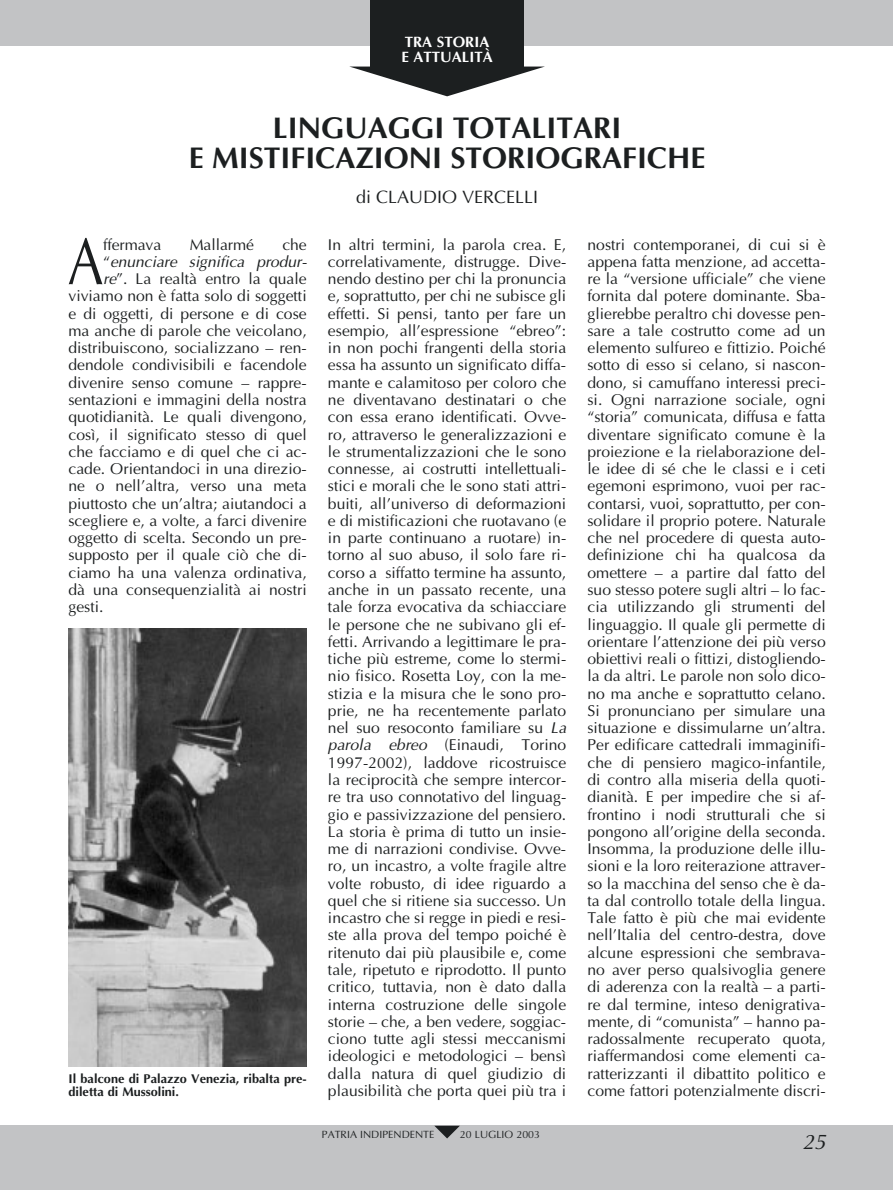
<style>
.page{position:relative;width:893px;height:1190px;background:#fff}
.page>*{position:absolute;margin:0;border:0;box-sizing:border-box;transform-origin:0 0}
.t1{font:66.45px "Optima";color:#1c1f20;scale:.8 1}
.t2{font:700 30px/30.5px "Optima";color:#1c1f20;text-align:center}
.t3{font:italic 21px "Optima";color:#1c1f20}
.t4{font:18px "Optima";color:#1c1f20}
.t5{font:15.75px/17.2px "Optima";color:#1c1f20;text-align:justify}
.t6{font:italic 15.75px "Optima";letter-spacing:-.005em;color:#1c1f20}
.t7{font:700 15px/15.1px "Optima";color:#fff}
.t8{font:700 12.75px/12.9px "Optima";color:#1c1f20}
.t9{font:10.5px "Optima";color:#1c1f20}
.s1{font-style:normal}
.s2{font-style:italic}
</style>
<div class="page">
<div style="left:0;top:1125px;width:892px;height:64px;background:#c2c3c5"></div>
<div style="left:0;top:0;width:892px;height:45px;background:#c2c3c5"></div>
<div style="left:370px;top:0;width:153px;height:67px;background:#1c1f20"></div>
<svg style="left:351px;top:67px;width:192px;height:29px"></svg>
<svg style="left:434px;top:1125px;width:26px;height:13px"></svg>
<img style="left:68px;top:628px;width:239px;height:438px">
<p class="t7" style="left:401px;top:36px;width:93px">TRA STORIA<br>E ATTUALITÀ</p>
<h2 class="t2" style="left:189px;top:116px;width:518px">LINGUAGGI TOTALITARI<br>E MISTIFICAZIONI STORIOGRAFICHE</h2>
<p class="t4" style="left:356px;top:190px;width:184px">di CLAUDIO VERCELLI</p>
<h1 class="t1" style="left:68px;top:234px;width:46px">A</h1>
<p class="t5" style="left:103px;top:237px;width:60px">ffermava</p>
<p class="t5" style="left:190px;top:237px;width:66px">Mallarmé</p>
<p class="t5" style="left:282px;top:237px;width:26px">che</p>
<p class="t6" style="left:103px;top:255px;width:205px"><span class="s1">“</span>enunciare significa produr-</p>
<p class="t5" style="left:103px;top:272px;width:205px"><span class="s2">re</span>”. La realtà entro la quale</p>
<p class="t5" style="left:68px;top:289px;width:240px">viviamo non è fatta solo di soggetti</p>
<p class="t5" style="left:68px;top:306px;width:240px">e di oggetti, di persone e di cose</p>
<p class="t5" style="left:68px;top:323px;width:240px">ma anche di parole che veicolano,</p>
<p class="t5" style="left:68px;top:341px;width:240px">distribuiscono, socializzano – ren-</p>
<p class="t5" style="left:68px;top:358px;width:240px">dendole condivisibili e facendole</p>
<p class="t5" style="left:68px;top:375px;width:240px">divenire senso comune – rappre-</p>
<p class="t5" style="left:68px;top:392px;width:240px">sentazioni e immagini della nostra</p>
<p class="t5" style="left:68px;top:410px;width:240px">quotidianità. Le quali divengono,</p>
<p class="t5" style="left:68px;top:427px;width:240px">così, il significato stesso di quel</p>
<p class="t5" style="left:68px;top:444px;width:240px">che facciamo e di quel che ci ac-</p>
<p class="t5" style="left:68px;top:461px;width:240px">cade. Orientandoci in una direzio-</p>
<p class="t5" style="left:68px;top:479px;width:240px">ne o nell’altra, verso una meta</p>
<p class="t5" style="left:68px;top:496px;width:240px">piuttosto che un’altra; aiutandoci a</p>
<p class="t5" style="left:68px;top:513px;width:240px">scegliere e, a volte, a farci divenire</p>
<p class="t5" style="left:68px;top:531px;width:240px">oggetto di scelta. Secondo un pre-</p>
<p class="t5" style="left:68px;top:548px;width:240px">supposto per il quale ciò che di-</p>
<p class="t5" style="left:68px;top:565px;width:240px">ciamo ha una valenza ordinativa,</p>
<p class="t5" style="left:68px;top:582px;width:240px">dà una consequenzialità ai nostri</p>
<p class="t5" style="left:68px;top:600px;width:37px">gesti.</p>
<p class="t8" style="left:68px;top:1073px;width:240px">Il balcone di Palazzo Venezia, ribalta pre&shy;diletta di Mussolini.</p>
<p class="t5" style="left:328px;top:237px;width:240px">In altri termini, la parola crea. E, correlativamente, distrugge. Dive&shy;nendo destino per chi la pronuncia e, soprattutto, per chi ne subisce gli effetti. Si pensi, tanto per fare un esempio, all’espressione “ebreo”: in non pochi frangenti della storia essa ha assunto un significato diffa&shy;mante e calamitoso per coloro che ne diventavano destinatari o che con essa erano identificati. Ovve&shy;ro, attraverso le generalizzazioni e le strumentalizzazioni che le sono connesse, ai costrutti intellettuali&shy;stici e morali che le sono stati attri&shy;buiti, all’universo di deformazioni e di mistificazioni che ruotavano (e in parte continuano a ruotare) in&shy;torno al suo abuso, il solo fare ri&shy;corso a siffatto termine ha assunto, anche in un passato recente, una tale forza evocativa da schiacciare le persone che ne subivano gli ef&shy;fetti. Arrivando a legittimare le pra&shy;tiche più estreme, come lo stermi&shy;nio fisico. Rosetta Loy, con la me&shy;stizia e la misura che le sono pro&shy;prie, ne ha recentemente parlato nel suo resoconto familiare su <span class="s2">La parola ebreo</span> (Einaudi, Torino 1997-2002), laddove ricostruisce la reciprocità che sempre intercor&shy;re tra uso connotativo del linguag&shy;gio e passivizzazione del pensiero.<br>La storia è prima di tutto un insie&shy;me di narrazioni condivise. Ovve&shy;ro, un incastro, a volte fragile altre volte robusto, di idee riguardo a quel che si ritiene sia successo. Un incastro che si regge in piedi e resi&shy;ste alla prova del tempo poiché è ritenuto dai più plausibile e, come tale, ripetuto e riprodotto. Il punto critico, tuttavia, non è dato dalla interna costruzione delle singole storie – che, a ben vedere, soggiac&shy;ciono tutte agli stessi meccanismi ideologici e metodologici – bensì dalla natura di quel giudizio di plausibilità che porta quei più tra i</p>
<p class="t5" style="left:587px;top:237px;width:240px">nostri contemporanei, di cui si è appena fatta menzione, ad accetta&shy;re la “versione ufficiale” che viene fornita dal potere dominante. Sba&shy;glierebbe peraltro chi dovesse pen&shy;sare a tale costrutto come ad un elemento sulfureo e fittizio. Poiché sotto di esso si celano, si nascon&shy;dono, si camuffano interessi preci&shy;si. Ogni narrazione sociale, ogni “storia” comunicata, diffusa e fatta diventare significato comune è la proiezione e la rielaborazione del&shy;le idee di sé che le classi e i ceti egemoni esprimono, vuoi per rac&shy;contarsi, vuoi, soprattutto, per con&shy;solidare il proprio potere. Naturale che nel procedere di questa auto&shy;definizione chi ha qualcosa da omettere – a partire dal fatto del suo stesso potere sugli altri – lo fac&shy;cia utilizzando gli strumenti del linguaggio. Il quale gli permette di orientare l’attenzione dei più verso obiettivi reali o fittizi, distogliendo&shy;la da altri. Le parole non solo dico&shy;no ma anche e soprattutto celano.<br>Si pronunciano per simulare una situazione e dissimularne un’altra.<br>Per edificare cattedrali immaginifi&shy;che di pensiero magico-infantile, di contro alla miseria della quoti&shy;dianità. E per impedire che si af&shy;frontino i nodi strutturali che si pongono all’origine della seconda.<br>Insomma, la produzione delle illu&shy;sioni e la loro reiterazione attraver&shy;so la macchina del senso che è da&shy;ta dal controllo totale della lingua.<br>Tale fatto è più che mai evidente nell’Italia del centro-destra, dove alcune espressioni che sembrava&shy;no aver perso qualsivoglia genere di aderenza con la realtà – a parti&shy;re dal termine, inteso denigrativa&shy;mente, di “comunista” – hanno pa&shy;radossalmente recuperato quota, riaffermandosi come elementi ca&shy;ratterizzanti il dibattito politico e come fattori potenzialmente discri-</p>
<p class="t9" style="left:322px;top:1130px;width:114px">PATRIA INDIPENDENTE</p>
<p class="t9" style="left:460px;top:1130px;width:81px">20 LUGLIO 2003</p>
<h3 class="t3" style="left:802px;top:1132px;width:25px">25</h3>
</div>
